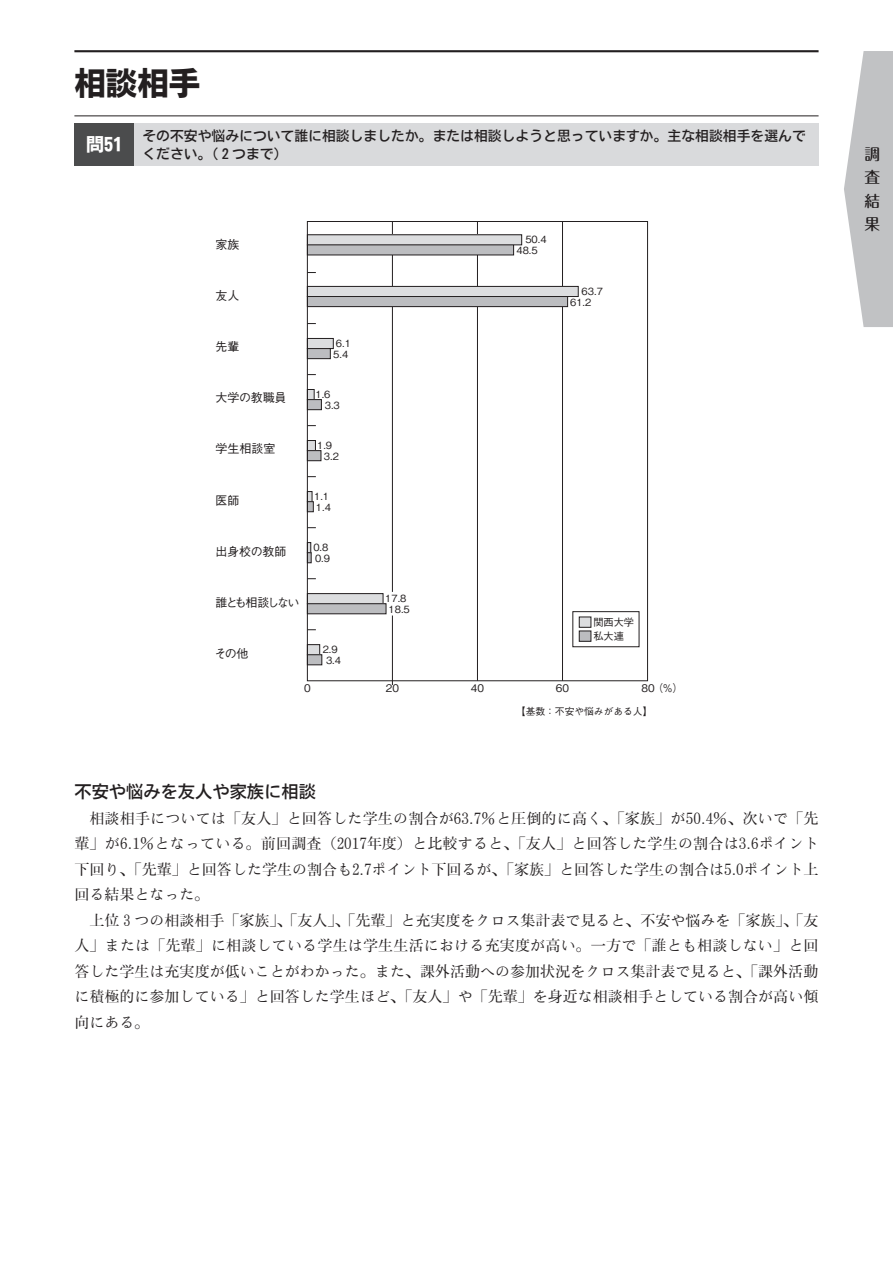
<style>
.page{position:relative;width:893px;height:1263px;background:#fff}
.page>*{position:absolute;margin:0;border:0;box-sizing:border-box;transform-origin:0 0}
.t1{font:31.5px "Motoya Cedar W6 90 msp RKSJ H";color:#231f20}
.t2{font:18px "Motoya Cedar W6 90 msp RKSJ H";color:#fff}
.t3{font:17.25px "Motoya Cedar W4 90 msp RKSJ H";color:#231f20}
.t4{font:500 15.75px/23.7px "Maru Fo Pro";color:#231f20;text-align:justify}
.t5{font:15px/25.5px "Motoya Mincho W3 90 msp RKSJ H";color:#231f20;text-align:justify}
.t6{font:13.8px/18px "Motoya Cedar W4 90 msp RKSJ H";color:#231f20}
.t7{font:500 12px "Gothic BBB Pr 6 N";letter-spacing:-.025em;color:#231f20}
.t8{font:500 12px "Gothic BBB Pr 6 N";letter-spacing:-.14em;color:#231f20}
.t9{font:500 10.5px "Gothic BBB Pr 6 N";color:#231f20}
.t10{font:500 10.2px/14.1px "Gothic BBB Pr 6 N";color:#231f20}
.t11{font:500 9.9px/10.9px "Gothic BBB Pr 6 N";color:#231f20}
.t12{font:500 9.75px "Gothic BBB Pr 6 N";color:#231f20}
</style>
<div class="page">
<svg style="left:844px;top:51px;width:49px;height:276px"></svg>
<hr style="left:74px;top:115px;width:745px;height:1px;background:#231f20">
<div style="left:74px;top:123px;width:60px;height:43px;background:#4b4c4d"></div>
<div style="left:134px;top:123px;width:685px;height:43px;background:#d9dadc"></div>
<hr style="left:392px;top:221px;width:1px;height:65px;background:#231f20">
<hr style="left:392px;top:307px;width:1px;height:285px;background:#231f20">
<hr style="left:392px;top:615px;width:1px;height:70px;background:#231f20">
<hr style="left:477px;top:221px;width:1px;height:460px;background:#231f20">
<hr style="left:562px;top:221px;width:1px;height:460px;background:#231f20">
<div style="left:307px;top:235px;width:215px;height:10px;background:#dcdddf"></div>
<div style="left:307px;top:235px;width:215px;height:10px;border:1px solid #231f20"></div>
<div style="left:307px;top:245px;width:207px;height:10px;background:#bcbdc0"></div>
<div style="left:307px;top:286px;width:271px;height:10px;background:#dcdddf"></div>
<div style="left:307px;top:286px;width:271px;height:11px;border:1px solid #231f20"></div>
<div style="left:307px;top:296px;width:261px;height:11px;background:#bcbdc0"></div>
<div style="left:307px;top:296px;width:261px;height:11px;border:1px solid #231f20"></div>
<div style="left:307px;top:338px;width:26px;height:11px;background:#dcdddf"></div>
<div style="left:307px;top:338px;width:27px;height:11px;border:1px solid #231f20"></div>
<div style="left:307px;top:349px;width:23px;height:10px;background:#bcbdc0"></div>
<div style="left:307px;top:348px;width:24px;height:11px;border:1px solid #231f20"></div>
<div style="left:307px;top:389px;width:7px;height:11px;background:#dcdddf"></div>
<div style="left:307px;top:389px;width:7px;height:11px;border:1px solid #231f20"></div>
<div style="left:307px;top:400px;width:14px;height:10px;background:#bcbdc0"></div>
<div style="left:307px;top:399px;width:15px;height:11px;border:1px solid #231f20"></div>
<div style="left:307px;top:440px;width:8px;height:11px;background:#dcdddf"></div>
<div style="left:307px;top:440px;width:9px;height:11px;border:1px solid #231f20"></div>
<div style="left:307px;top:451px;width:14px;height:10px;background:#bcbdc0"></div>
<div style="left:307px;top:450px;width:14px;height:11px;border:1px solid #231f20"></div>
<div style="left:307px;top:491px;width:5px;height:11px;background:#dcdddf"></div>
<div style="left:307px;top:502px;width:6px;height:10px;background:#bcbdc0"></div>
<div style="left:307px;top:501px;width:7px;height:11px;border:1px solid #231f20"></div>
<div style="left:307px;top:542px;width:4px;height:11px;border:1px solid #231f20"></div>
<div style="left:307px;top:552px;width:4px;height:11px;border:1px solid #231f20"></div>
<div style="left:307px;top:594px;width:76px;height:10px;background:#dcdddf"></div>
<div style="left:307px;top:593px;width:76px;height:11px;border:1px solid #231f20"></div>
<div style="left:307px;top:604px;width:79px;height:10px;background:#bcbdc0"></div>
<div style="left:307px;top:603px;width:79px;height:11px;border:1px solid #231f20"></div>
<div style="left:307px;top:645px;width:13px;height:10px;background:#dcdddf"></div>
<div style="left:307px;top:644px;width:13px;height:11px;border:1px solid #231f20"></div>
<div style="left:307px;top:655px;width:15px;height:10px;background:#bcbdc0"></div>
<div style="left:307px;top:654px;width:15px;height:11px;border:1px solid #231f20"></div>
<div style="left:307px;top:221px;width:341px;height:460px;border:1px solid #231f20"></div>
<div style="left:572px;top:611px;width:67px;height:36px;border:1px solid #231f20"></div>
<div style="left:579px;top:617px;width:12px;height:10px;background:#dcdddf"></div>
<div style="left:579px;top:617px;width:12px;height:10px;border:1px solid #231f20"></div>
<div style="left:579px;top:631px;width:12px;height:10px;background:#bcbdc0"></div>
<div style="left:579px;top:631px;width:12px;height:10px;border:1px solid #231f20"></div>
<hr style="left:74px;top:50px;width:745px;height:2px;background:#231f20">
<h1 class="t1" style="left:74px;top:67px;width:127px">相談相手</h1>
<p class="t2" style="left:86px;top:136px;width:37px">問51</p>
<p class="t6" style="left:142px;top:127px;width:665px">その不安や悩みについて誰に相談しましたか。または相談しようと思っていますか。主な相談相手を選んでください。（２つまで）</p>
<p class="t7" style="left:216px;top:235px;width:25px">家族</p>
<p class="t7" style="left:216px;top:286px;width:25px">友人</p>
<p class="t11" style="left:516px;top:233px;width:32px;text-indent:9px">50.4<br>48.5</p>
<p class="t11" style="left:570px;top:285px;width:34px;text-indent:11px">63.7<br>61.2</p>
<p class="t7" style="left:216px;top:337px;width:25px">先輩</p>
<p class="t7" style="left:216px;top:388px;width:72px">大学の教職員</p>
<p class="t7" style="left:216px;top:439px;width:61px">学生相談室</p>
<p class="t7" style="left:216px;top:490px;width:25px">医師</p>
<p class="t7" style="left:215px;top:541px;width:72px">出身校の教師</p>
<p class="t8" style="left:216px;top:593px;width:85px">誰とも相談しない</p>
<p class="t11" style="left:333px;top:337px;width:19px">6.1<br>5.4</p>
<p class="t11" style="left:325px;top:388px;width:17px;text-indent:-9px">1.6<br>3.3</p>
<p class="t11" style="left:324px;top:439px;width:17px;text-indent:-7px">1.9<br>3.2</p>
<p class="t11" style="left:314px;top:490px;width:18px">1.1<br>1.4</p>
<p class="t11" style="left:313px;top:541px;width:18px">0.8<br>0.9</p>
<p class="t11" style="left:385px;top:592px;width:26px;text-align:center">17.8<br>18.5</p>
<p class="t10" style="left:593px;top:614px;width:42px">関西大学私大連</p>
<p class="t7" style="left:214px;top:644px;width:36px">その他</p>
<p class="t11" style="left:323px;top:643px;width:20px;text-align:center">2.9<br>3.4</p>
<p class="t9" style="left:304px;top:679px;width:8px">0</p>
<p class="t9" style="left:386px;top:679px;width:15px">20</p>
<p class="t9" style="left:471px;top:679px;width:15px">40</p>
<p class="t9" style="left:556px;top:679px;width:15px">60</p>
<p class="t9" style="left:642px;top:679px;width:43px">80 （%）</p>
<p class="t12" style="left:516px;top:704px;width:138px">【基数：不安や悩みがある人】</p>
<p class="t3" style="left:74px;top:782px;width:243px">不安や悩みを友人や家族に相談</p>
<p class="t5" style="left:74px;top:805px;width:746px;text-indent:15px">相談相手については「友人」と回答した学生の割合が63.7％と圧倒的に高く、「家族」が50.4％、次いで「先輩」が6.1％となっている。前回調査（2017年度）と比較すると、「友人」と回答した学生の割合は3.6ポイント下回り、「先輩」と回答した学生の割合も2.7ポイント下回るが、「家族」と回答した学生の割合は5.0ポイント上回る結果となった。</p>
<p class="t5" style="left:74px;top:907px;width:746px;text-indent:15px">上位３つの相談相手「家族」、「友人」、「先輩」と充実度をクロス集計表で見ると、不安や悩みを「家族」、「友人」または「先輩」に相談している学生は学生生活における充実度が高い。一方で「誰とも相談しない」と回答した学生は充実度が低いことがわかった。また、課外活動への参加状況をクロス集計表で見ると、「課外活動に積極的に参加している」と回答した学生ほど、「友人」や「先輩」を身近な相談相手としている割合が高い傾向にある。</p>
<p class="t4" style="left:864px;top:140px;width:17px">調査結果</p>
</div>
